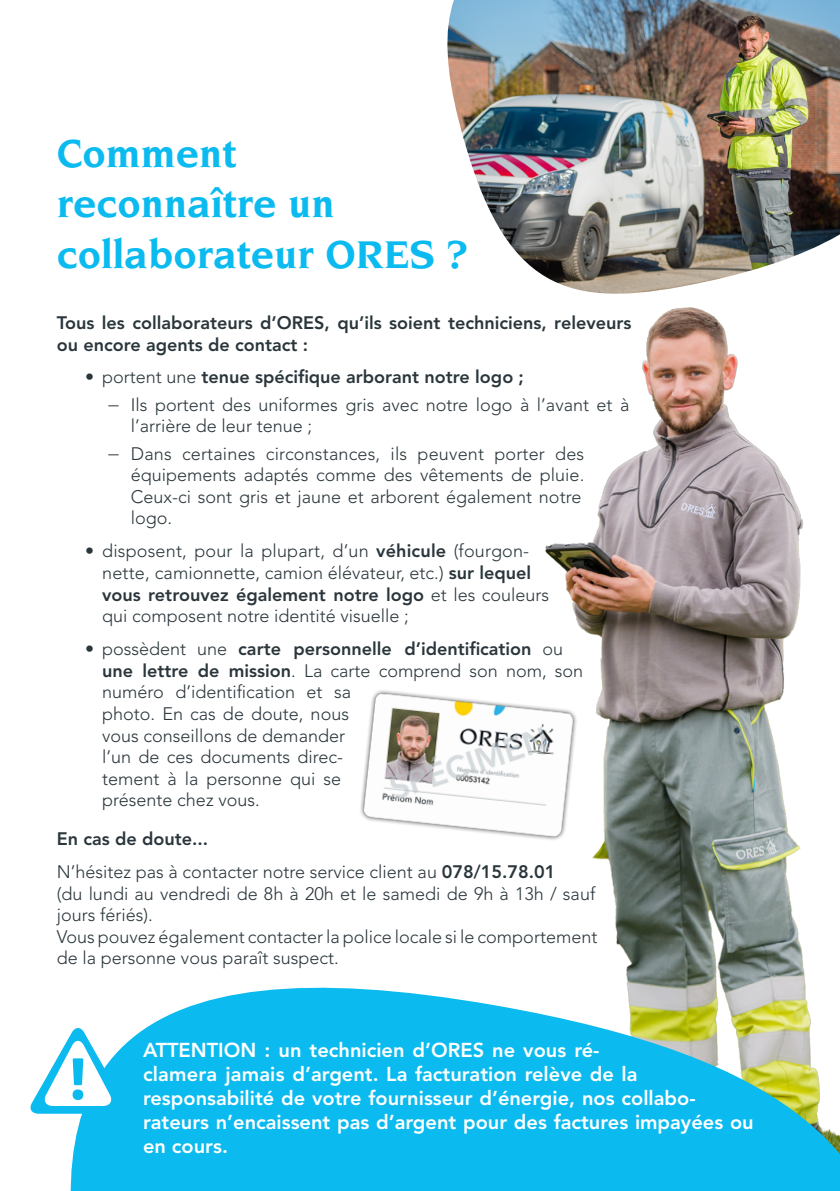
<style>
.page{position:relative;width:840px;height:1191px;background:#fff}
.page>*{position:absolute;margin:0;border:0;box-sizing:border-box;transform-origin:0 0}
.t1{font:700 42px/50.4px "Novarese Std";color:#0bbbef}
.t2{font:800 20px/24px "Avenir LT Std";color:#fff}
.t3{font:300 18px/21.6px "Avenir LT Std";color:#2a363b}
.t4{font:800 18px/21.6px "Avenir LT Std";color:#2a363b}
.s1{font-weight:800}
</style>
<div class="page">
<img style="left:447px;top:0;width:392px;height:273px">
<img style="left:360px;top:690px;width:180px;height:149px">
<img style="left:540px;top:184px;width:299px;height:754px">
<svg style="left:34px;top:938px;width:805px;height:253px;fill:#0bbbef"></svg>
<svg style="left:30px;top:1026px;width:97px;height:87px"></svg>
<h1 class="t1" style="left:57px;top:127px;width:412px">Comment<br>reconnaître un collaborateur ORES ?</h1>
<p class="t4" style="left:57px;top:312px;width:576px">Tous les collaborateurs d’ORES, qu’ils soient techniciens, releveurs ou encore agents de contact :</p>
<p class="t3" style="left:108px;top:364px;width:522px;line-height:27.2px;text-indent:-23px">• portent une <span class="s1">tenue spécifique arborant notre logo ;<br></span>− Ils portent des uniformes gris avec notre logo à l’avant et à</p>
<p class="t3" style="left:108px;top:412px;width:477px;line-height:27.2px;text-indent:23px">l’arrière de leur tenue ;<br>− Dans certaines circonstances, ils peuvent porter des</p>
<p class="t3" style="left:131px;top:464px;width:455px">équipements adaptés comme des vêtements de pluie.<br>Ceux-ci sont gris et jaune et arborent également notre logo.</p>
<p class="t3" style="left:102px;top:540px;width:448px;text-indent:-17px">• disposent, pour la plupart, d’un <span class="s1">véhicule</span> (fourgon&shy;nette, camionnette, camion élévateur, etc.) <span class="s1">sur lequel vous retrouvez également notre logo</span> et les couleurs qui composent notre identité visuelle ;</p>
<p class="t3" style="left:102px;top:638px;width:482px;text-indent:-17px">• possèdent une <span class="s1">carte personnelle d’identification</span> ou <span class="s1">une lettre de mission</span>. La carte comprend son nom, son numéro d’identification et sa<br>photo. En cas de doute, nous<br>vous conseillons de demander<br>l’un de ces documents direc-<br>tement à la personne qui se<br>présente chez vous.</p>
<p class="t3" style="left:57px;top:822px;width:500px;line-height:33px"><span class="s1">En cas de doute...<br></span>N’hésitez pas à contacter notre service client au <span class="s1">078/15.78.01</span></p>
<p class="t3" style="left:57px;top:882px;width:542px">(du lundi au vendredi de 8h à 20h et le samedi de 9h à 13h / sauf jours fériés).<br>Vous pouvez également contacter la police locale si le comportement de la personne vous paraît suspect.</p>
<p class="t2" style="left:143px;top:1038px;width:611px">ATTENTION : un technicien d’ORES ne vous ré-<br>clamera jamais d’argent. La facturation relève de la responsabilité de votre fournisseur d’énergie, nos collabo&shy;rateurs n’encaissent pas d’argent pour des factures impayées ou en cours.</p>
</div>
